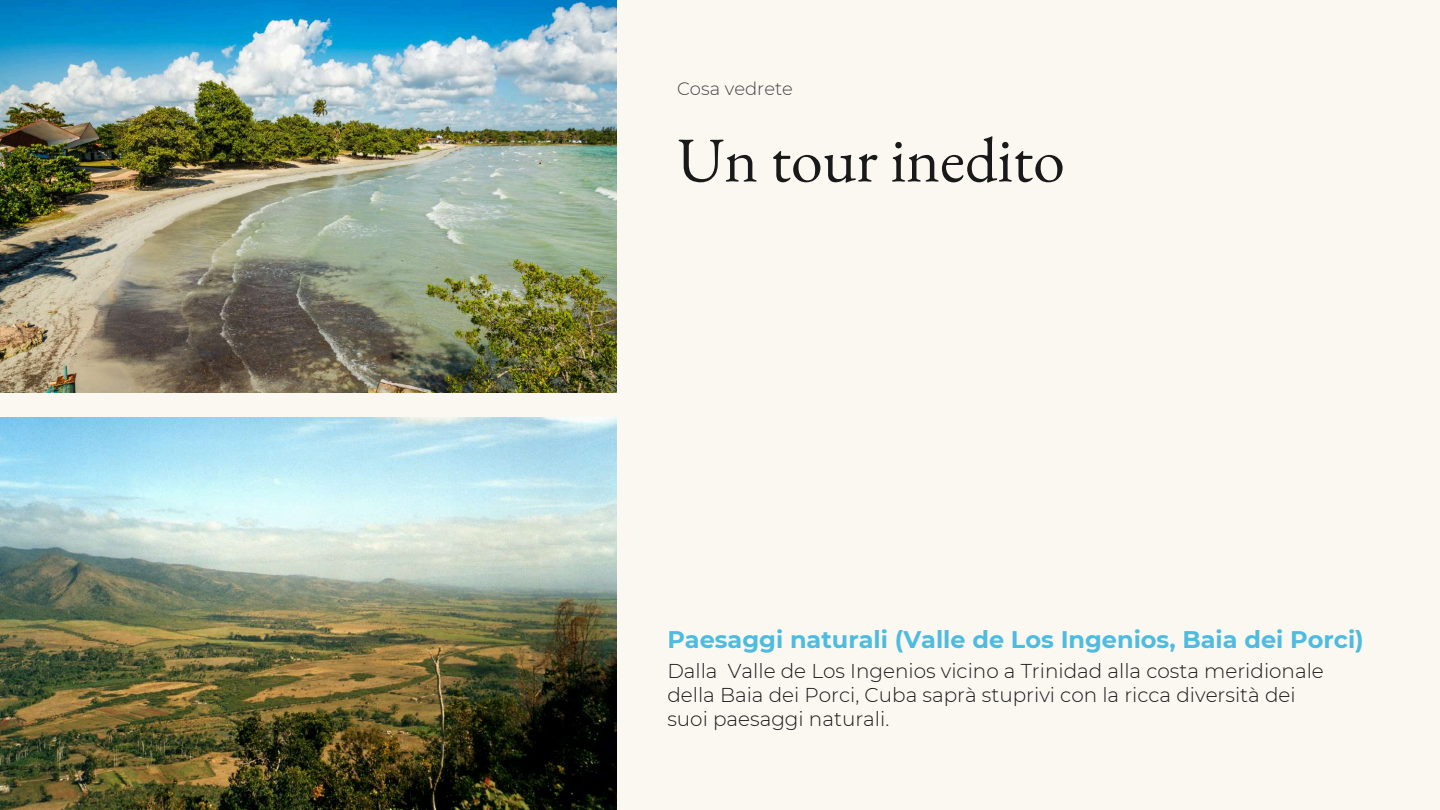
<style>
.page{position:relative;width:1440px;height:810px;background:#fbf8f2}
.page>*{position:absolute;margin:0;border:0;box-sizing:border-box;transform-origin:0 0}
.t1{font:64px "EB Garamond";color:#191919}
.t2{font:700 24px "Montserrat";color:#4ebcdf}
.t3{font:300 20px/24px "Montserrat";color:#191919}
.t4{font:300 18px "Montserrat";color:#434343}
</style>
<div class="page">
<img style="left:0;top:417px;width:617px;height:393px">
<img style="left:0;top:0;width:617px;height:393px">
<p class="t4" style="left:677px;top:78px;width:117px">Cosa vedrete</p>
<h1 class="t1" style="left:677px;top:117px;width:389px">Un tour inedito</h1>
<p class="t2" style="left:667px;top:624px;width:698px">Paesaggi naturali (Valle de Los Ingenios, Baia dei Porci)</p>
<p class="t3" style="left:667px;top:659px;width:658px">Dalla Valle de Los Ingenios vicino a Trinidad alla costa meridionale della Baia dei Porci, Cuba saprà stuprivi con la ricca diversità dei suoi paesaggi naturali.</p>
</div>
